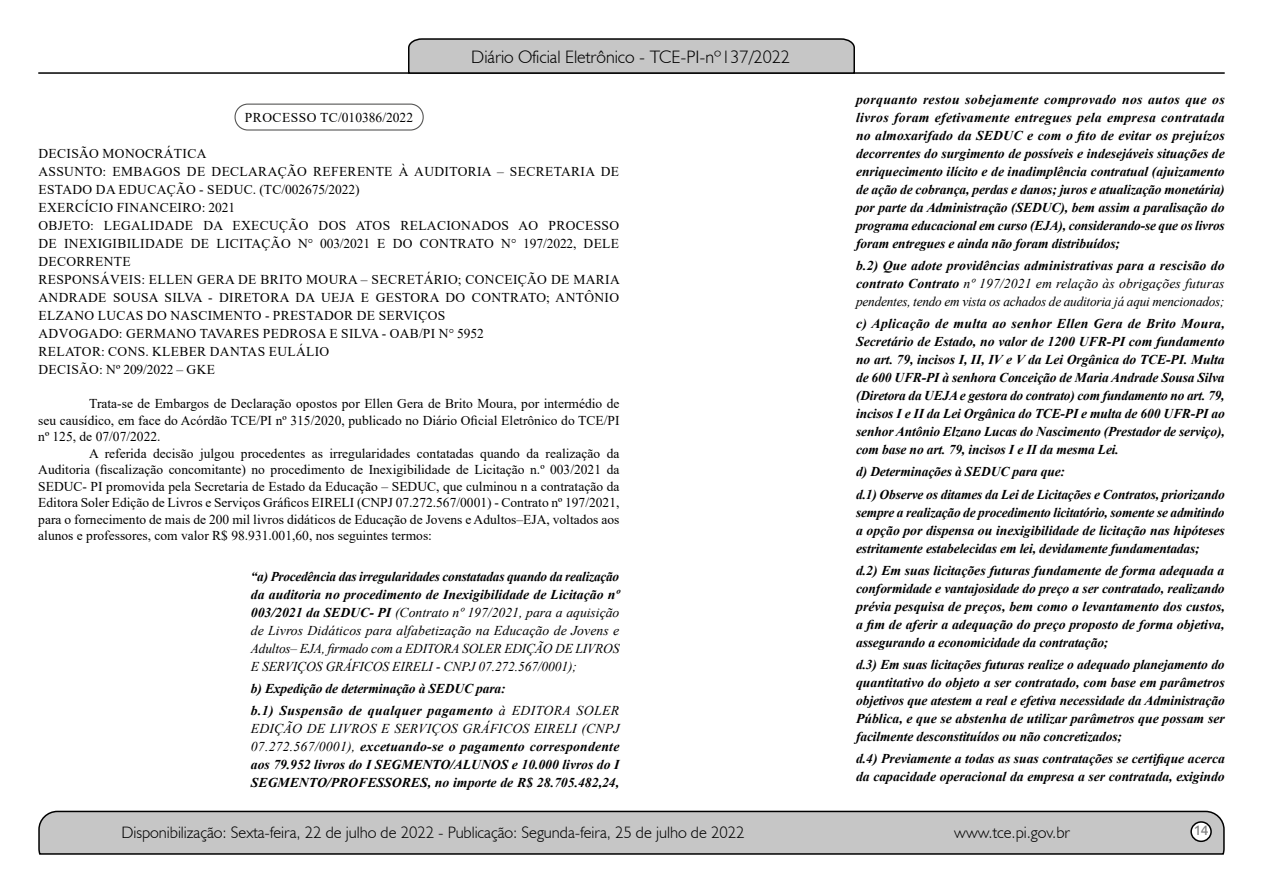
<style>
.page{position:relative;width:1263px;height:893px;background:#fff}
.page>*{position:absolute;margin:0;border:0;box-sizing:border-box;transform-origin:0 0}
.t1{font:300 18px "Humanist 521 BT";color:#000}
.t2{font:300 16.5px "Humanist 521 BT";color:#000}
.t3{font:15px "Estrangelo Edessa";color:#808080}
.t4{font:italic 700 13.5px/18px "Times New Roman";letter-spacing:-.01em;color:#000;text-align:justify}
.t5{font:13.5px/18px "Times New Roman";letter-spacing:.025em;color:#000;text-align:justify}
.t6{font:italic 13.5px/18px "Times New Roman";letter-spacing:-.015em;color:#000;text-align:justify}
.s1{font-weight:700}
.s2{font-weight:400}
</style>
<div class="page">
<svg style="left:38px;top:810px;width:1187px;height:45px;background:#b9b9b9"></svg>
<div style="left:1191px;top:822px;width:20px;height:19px;background:#fff;border-radius:50%"></div>
<div style="left:1190px;top:821px;width:22px;height:21px;border:2px solid #000;border-radius:50%"></div>
<hr style="left:38px;top:72px;width:1187px;height:2px;background:#000">
<svg style="left:407px;top:38px;width:449px;height:36px;background:#b4b4b4"></svg>
<div style="left:234px;top:104px;width:190px;height:27px;border:1px solid #575756;border-radius:13px"></div>
<h1 class="t1" style="left:471px;top:46px;width:320px">Diário Oficial Eletrônico - TCE-PI-nº137/2022</h1>
<p class="t5" style="left:245px;top:108px;width:170px">PROCESSO TC/010386/2022</p>
<p class="t5" style="left:39px;top:144px;width:583px;text-align:left">DECISÃO MONOCRÁTICA<br>ASSUNTO: EMBAGOS DE DECLARAÇÃO REFERENTE À AUDITORIA – SECRETARIA DE ESTADO DA EDUCAÇÃO - SEDUC. (TC/002675/2022)<br>EXERCÍCIO FINANCEIRO: 2021<br>OBJETO: LEGALIDADE DA EXECUÇÃO DOS ATOS RELACIONADOS AO PROCESSO DE INEXIGIBILIDADE DE LICITAÇÃO N° 003/2021 E DO CONTRATO N° 197/2022, DELE DECORRENTE<br>RESPONSÁVEIS: ELLEN GERA DE BRITO MOURA – SECRETÁRIO; CONCEIÇÃO DE MARIA ANDRADE SOUSA SILVA - DIRETORA DA UEJA E GESTORA DO CONTRATO; ANTÔNIO ELZANO LUCAS DO NASCIMENTO - PRESTADOR DE SERVIÇOS<br>ADVOGADO: GERMANO TAVARES PEDROSA E SILVA - OAB/PI N° 5952<br>RELATOR: CONS. KLEBER DANTAS EULÁLIO<br>DECISÃO: Nº 209/2022 – GKE</p>
<p class="t5" style="left:38px;top:395px;width:583px;line-height:16.5px;text-indent:51px">Trata-se de Embargos de Declaração opostos por Ellen Gera de Brito Moura, por intermédio de seu causídico, em face do Acórdão TCE/PI nº 315/2020, publicado no Diário Oficial Eletrônico do TCE/PI nº 125, de 07/07/2022.</p>
<p class="t5" style="left:38px;top:445px;width:583px;line-height:16.5px;text-indent:51px">A referida decisão julgou procedentes as irregularidades contatadas quando da realização da Auditoria (fiscalização concomitante) no procedimento de Inexigibilidade de Licitação n.º 003/2021 da SEDUC- PI promovida pela Secretaria de Estado da Educação – SEDUC, que culminou n a contratação da Editora Soler Edição de Livros e Serviços Gráficos EIRELI (CNPJ 07.272.567/0001) - Contrato nº 197/2021, para o fornecimento de mais de 200 mil livros didáticos de Educação de Jovens e Adultos–EJA, voltados aos alunos e professores, com valor R$ 98.931.001,60, nos seguintes termos:</p>
<p class="t6" style="left:251px;top:567px;width:370px"><span class="s1">“a) Procedência das irregularidades constatadas quando da realização da auditoria no procedimento de Inexigibilidade de Licitação nº 003/2021 da SEDUC- PI</span> (Contrato nº 197/2021, para a aquisição de Livros Didáticos para alfabetização na Educação de Jovens e Adultos– EJA, firmado com a EDITORA SOLER EDIÇÃO DE LIVROS E SERVIÇOS GRÁFICOS EIRELI - CNPJ 07.272.567/0001);</p>
<p class="t4" style="left:251px;top:677px;width:370px;line-height:22.2px">b) Expedição de determinação à SEDUC para:<br>b.1) Suspensão de qualquer pagamento <span class="s2">à EDITORA SOLER</span></p>
<p class="t4" style="left:251px;top:719px;width:370px"><span class="s2">EDIÇÃO DE LIVROS E SERVIÇOS GRÁFICOS EIRELI (CNPJ 07.272.567/0001),</span> excetuando-se o pagamento correspondente aos 79.952 livros do I SEGMENTO/ALUNOS e 10.000 livros do I SEGMENTO/PROFESSORES, no importe de R$ 28.705.482,24,</p>
<p class="t4" style="left:856px;top:90px;width:370px">porquanto restou sobejamente comprovado nos autos que os livros foram efetivamente entregues pela empresa contratada no almoxarifado da SEDUC e com o fito de evitar os prejuízos decorrentes do surgimento de possíveis e indesejáveis situações de enriquecimento ilícito e de inadimplência contratual (ajuizamento de ação de cobrança, perdas e danos; juros e atualização monetária) por parte da Administração (SEDUC), bem assim a paralisação do programa educacional em curso (EJA), considerando-se que os livros foram entregues e ainda não foram distribuídos;</p>
<p class="t6" style="left:856px;top:256px;width:370px"><span class="s1">b.2) Que adote providências administrativas para a rescisão do contrato Contrato</span> nº 197/2021 em relação às obrigações futuras pendentes, tendo em vista os achados de auditoria já aqui mencionados;</p>
<p class="t4" style="left:856px;top:314px;width:370px">c) Aplicação de multa ao senhor Ellen Gera de Brito Moura, Secretário de Estado, no valor de 1200 UFR-PI com fundamento no art. 79, incisos I, II, IV e V da Lei Orgânica do TCE-PI. Multa de 600 UFR-PI à senhora Conceição de Maria Andrade Sousa Silva (Diretora da UEJA e gestora do contrato) com fundamento no art. 79, incisos I e II da Lei Orgânica do TCE-PI e multa de 600 UFR-PI ao senhor Antônio Elzano Lucas do Nascimento (Prestador de serviço), com base no art. 79, incisos I e II da mesma Lei.</p>
<p class="t4" style="left:856px;top:460px;width:370px;line-height:22.2px">d) Determinações à SEDUC para que:<br>d.1) Observe os ditames da Lei de Licitações e Contratos, priorizando</p>
<p class="t4" style="left:856px;top:503px;width:370px">sempre a realização de procedimento licitatório, somente se admitindo a opção por dispensa ou inexigibilidade de licitação nas hipóteses estritamente estabelecidas em lei, devidamente fundamentadas;</p>
<p class="t4" style="left:856px;top:561px;width:370px">d.2) Em suas licitações futuras fundamente de forma adequada a conformidade e vantajosidade do preço a ser contratado, realizando prévia pesquisa de preços, bem como o levantamento dos custos, a fim de aferir a adequação do preço proposto de forma objetiva, assegurando a economicidade da contratação;</p>
<p class="t4" style="left:856px;top:655px;width:370px">d.3) Em suas licitações futuras realize o adequado planejamento do quantitativo do objeto a ser contratado, com base em parâmetros objetivos que atestem a real e efetiva necessidade da Administração Pública, e que se abstenha de utilizar parâmetros que possam ser facilmente desconstituídos ou não concretizados;</p>
<p class="t4" style="left:856px;top:750px;width:370px">d.4) Previamente a todas as suas contratações se certifique acerca da capacidade operacional da empresa a ser contratada, exigindo</p>
<p class="t2" style="left:121px;top:822px;width:624px">Disponibilização: Sexta-feira, 22 de julho de 2022 - Publicação: Segunda-feira, 25 de julho de 2022</p>
<p class="t2" style="left:954px;top:822px;width:117px">www.tce.pi.gov.br</p>
<p class="t3" style="left:1194px;top:823px;width:16px">14</p>
</div>
